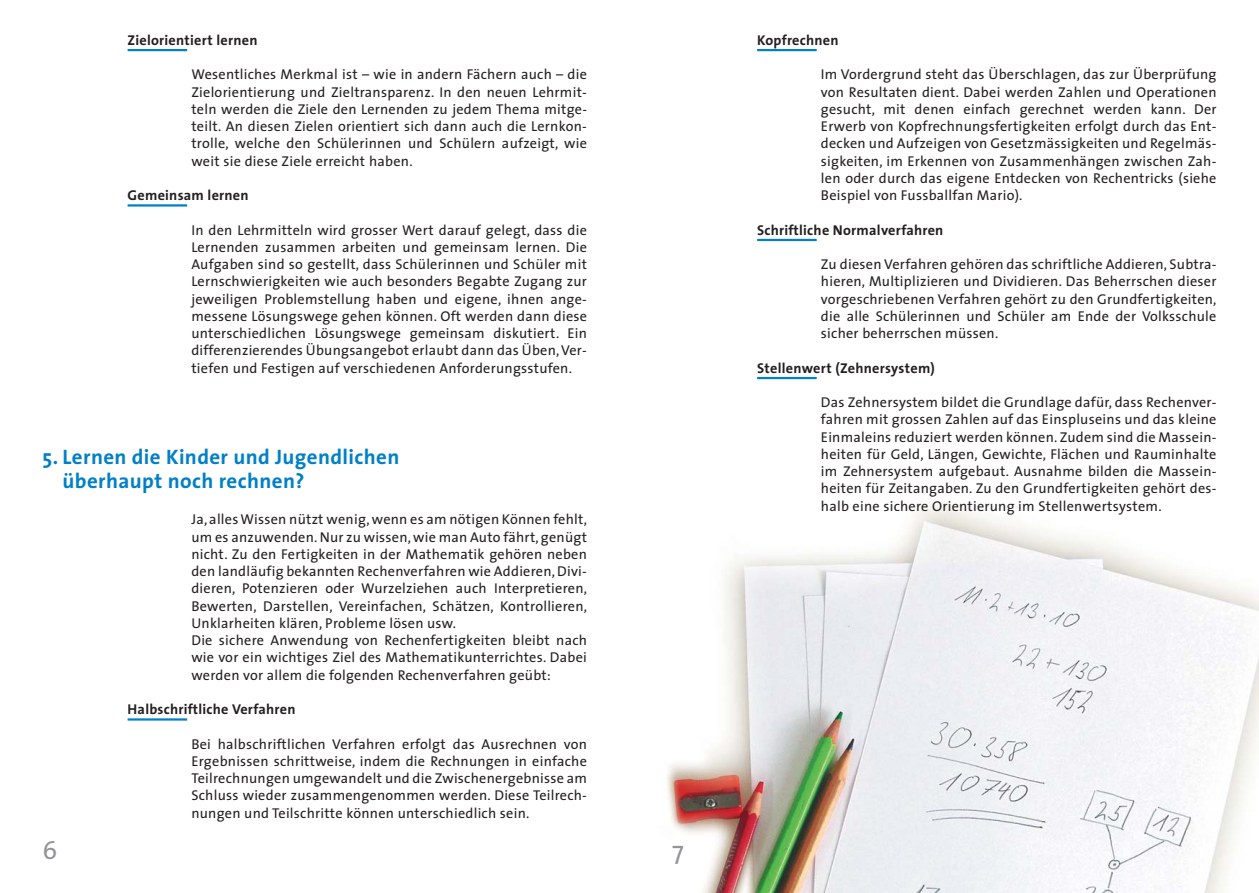
<style>
.page{position:relative;width:1259px;height:893px;background:#fff}
.page>*{position:absolute;margin:0;border:0;box-sizing:border-box;transform-origin:0 0}
.t1{font:25.5px "The Sans";color:#939598}
.t2{font:700 21px/24px "The Sans";letter-spacing:.02em;color:#0080c6}
.t3{font:14.25px/17.2px "The Sans";letter-spacing:.02em;color:#231f20;text-align:justify}
.t4{font:700 14.25px "The Sans";letter-spacing:.02em;color:#231f20}
</style>
<div class="page">
<img style="left:667px;top:504px;width:591px;height:388px">
<hr style="left:757px;top:49px;width:59px;height:2px;background:#0080c6">
<hr style="left:757px;top:239px;width:59px;height:2px;background:#0080c6">
<hr style="left:757px;top:377px;width:59px;height:2px;background:#0080c6">
<hr style="left:128px;top:49px;width:59px;height:2px;background:#0080c6">
<hr style="left:128px;top:204px;width:59px;height:2px;background:#0080c6">
<hr style="left:128px;top:718px;width:59px;height:2px;background:#0080c6">
<p class="t4" style="left:128px;top:35px;width:131px">Zielorientiert lernen</p>
<p class="t3" style="left:191px;top:67px;width:397px">Wesentliches Merkmal ist – wie in andern Fächern auch – die Zielorientierung und Zieltransparenz. In den neuen Lehrmit&shy;teln werden die Ziele den Lernenden zu jedem Thema mitge&shy;teilt. An diesen Zielen orientiert sich dann auch die Lernkon&shy;trolle, welche den Schülerinnen und Schülern aufzeigt, wie weit sie diese Ziele erreicht haben.</p>
<p class="t4" style="left:128px;top:190px;width:123px">Gemeinsam lernen</p>
<p class="t3" style="left:191px;top:222px;width:397px">In den Lehrmitteln wird grosser Wert darauf gelegt, dass die Lernenden zusammen arbeiten und gemeinsam lernen. Die Aufgaben sind so gestellt, dass Schülerinnen und Schüler mit Lernschwierigkeiten wie auch besonders Begabte Zugang zur jeweiligen Problemstellung haben und eigene, ihnen ange&shy;messene Lösungswege gehen können. Oft werden dann diese unterschiedlichen Lösungswege gemeinsam diskutiert. Ein differenzierendes Übungsangebot erlaubt dann das Üben,Ver&shy;tiefen und Festigen auf verschiedenen Anforderungsstufen.</p>
<h2 class="t2" style="left:63px;top:447px;width:338px;text-indent:-20px">5. Lernen die Kinder und Jugendlichen überhaupt noch rechnen?</h2>
<p class="t3" style="left:191px;top:512px;width:397px;text-align:left">Ja, alles Wissen nützt wenig, wenn es am nötigen Können fehlt, um es anzuwenden. Nur zu wissen, wie man Auto fährt, genügt nicht. Zu den Fertigkeiten in der Mathematik gehören neben den landläufig bekannten Rechenverfahren wie Addieren, Divi&shy;dieren, Potenzieren oder Wurzelziehen auch Interpretieren, Bewerten, Darstellen, Vereinfachen, Schätzen, Kontrollieren, Unklarheiten klären, Probleme lösen usw.<br>Die sichere Anwendung von Rechenfertigkeiten bleibt nach wie vor ein wichtiges Ziel des Mathematikunterrichtes. Dabei werden vor allem die folgenden Rechenverfahren geübt:</p>
<p class="t4" style="left:128px;top:704px;width:169px">Halbschriftliche Verfahren</p>
<p class="t3" style="left:191px;top:736px;width:397px">Bei halbschriftlichen Verfahren erfolgt das Ausrechnen von Ergebnissen schrittweise, indem die Rechnungen in einfache Teilrechnungen umgewandelt und die Zwischenergebnisse am Schluss wieder zusammengenommen werden. Diese Teilrech&shy;nungen und Teilschritte können unterschiedlich sein.</p>
<h1 class="t1" style="left:43px;top:841px;width:16px">6</h1>
<p class="t4" style="left:757px;top:35px;width:83px">Kopfrechnen</p>
<p class="t3" style="left:821px;top:67px;width:397px">Im Vordergrund steht das Überschlagen, das zur Überprüfung von Resultaten dient. Dabei werden Zahlen und Operationen gesucht, mit denen einfach gerechnet werden kann. Der Erwerb von Kopfrechnungsfertigkeiten erfolgt durch das Ent&shy;decken und Aufzeigen von Gesetzmässigkeiten und Regelmäs&shy;sigkeiten, im Erkennen von Zusammenhängen zwischen Zah&shy;len oder durch das eigene Entdecken von Rechentricks (siehe Beispiel von Fussballfan Mario).</p>
<p class="t4" style="left:757px;top:224px;width:188px">Schriftliche Normalverfahren</p>
<p class="t3" style="left:821px;top:257px;width:397px">Zu diesen Verfahren gehören das schriftliche Addieren, Subtra&shy;hieren, Multiplizieren und Dividieren. Das Beherrschen dieser vorgeschriebenen Verfahren gehört zu den Grundfertigkeiten, die alle Schülerinnen und Schüler am Ende der Volksschule sicher beherrschen müssen.</p>
<p class="t4" style="left:757px;top:362px;width:179px">Stellenwert (Zehnersystem)</p>
<p class="t3" style="left:821px;top:395px;width:397px">Das Zehnersystem bildet die Grundlage dafür, dass Rechenver&shy;fahren mit grossen Zahlen auf das Einspluseins und das kleine Einmaleins reduziert werden können. Zudem sind die Massein&shy;heiten für Geld, Längen, Gewichte, Flächen und Rauminhalte im Zehnersystem aufgebaut. Ausnahme bilden die Massein&shy;heiten für Zeitangaben. Zu den Grundfertigkeiten gehört des&shy;halb eine sichere Orientierung im Stellenwertsystem.</p>
<h1 class="t1" style="left:672px;top:841px;width:13px">7</h1>
</div>
